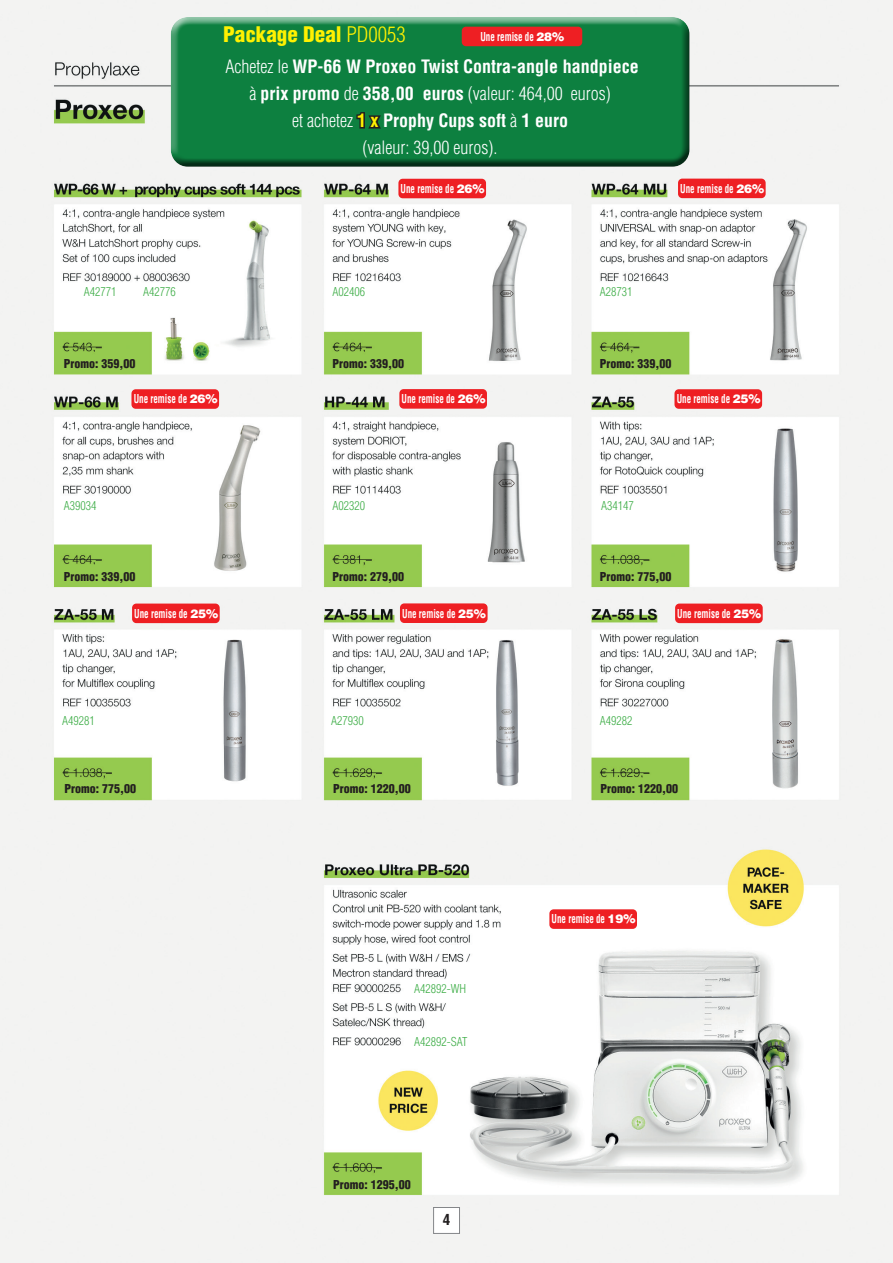
<style>
.page{position:relative;width:893px;height:1263px;background:#fff}
.page>*{position:absolute;margin:0;border:0;box-sizing:border-box;transform-origin:0 0}
.t1{font:900 condensed 21px "Helvetica LT Std";color:#fff101}
.t2{font:700 condensed 18px/27px "Helvetica LT Std";color:#fff;text-align:center}
.t3{font:700 condensed 15px "Helvetica LT Std";color:#231f20}
.t4{font:700 condensed 12px "Helvetica LT Std";color:#fff;scale:.75 1}
.t5{font:900 condensed 12px "Helvetica LT Std";color:#231f20}
.t6{font:300 condensed 12px "Helvetica LT Std";color:#40ae49}
.s1{font-weight:300}
.s2{color:#231f20}
.s3{font-weight:900;font-stretch:normal}
</style>
<div class="page">
<img style="left:0;top:0;width:893px;height:1263px">
<div style="left:169px;top:15px;width:522px;height:142px;background:#fff;opacity:.75"></div>
<div style="left:169px;top:21px;width:522px;height:146px;background:#231f20;opacity:.75"></div>
<div style="left:462px;top:27px;width:120px;height:19px;background:#ee1f23;border-radius:4px"></div>
<div style="left:433px;top:1207px;width:27px;height:26px;background:#fff;border:1px solid #848689"></div>
<div style="left:398px;top:179px;width:88px;height:19px;background:#ee1f23;border-radius:4px"></div>
<div style="left:678px;top:179px;width:88px;height:19px;background:#ee1f23;border-radius:4px"></div>
<div style="left:131px;top:389px;width:88px;height:20px;background:#ee1f23;border-radius:4px"></div>
<div style="left:399px;top:389px;width:88px;height:20px;background:#ee1f23;border-radius:4px"></div>
<div style="left:674px;top:389px;width:88px;height:20px;background:#ee1f23;border-radius:4px"></div>
<div style="left:132px;top:603px;width:88px;height:20px;background:#ee1f23;border-radius:4px"></div>
<div style="left:400px;top:603px;width:88px;height:20px;background:#ee1f23;border-radius:4px"></div>
<div style="left:675px;top:603px;width:88px;height:20px;background:#ee1f23;border-radius:4px"></div>
<div style="left:549px;top:909px;width:88px;height:20px;background:#ee1f23;border-radius:4px"></div>
<p class="t1" style="left:223px;top:21px;width:184px">Package Deal <span class="s1">PD0053</span></p>
<p class="t2" style="left:226px;top:53px;width:415px"><span class="s1">Achetez le</span> WP-66 W Proxeo Twist Contra-angle handpiece <span class="s1">à</span> prix promo <span class="s1">de</span> 358,00 euros <span class="s1">(valeur: 464,00 euros)<br>et achetez</span> <span class="s2">1 x</span> Prophy Cups soft <span class="s1">à</span> 1 euro<br><span class="s1">(valeur: 39,00 euros).</span></p>
<p class="t4" style="left:480px;top:29px;width:113px">Une remise de <span class="s3">28%</span></p>
<p class="t4" style="left:401px;top:181px;width:113px">Une remise de <span class="s3">26%</span></p>
<p class="t4" style="left:680px;top:181px;width:113px">Une remise de <span class="s3">26%</span></p>
<p class="t6" style="left:84px;top:284px;width:34px">A42771</p>
<p class="t6" style="left:143px;top:284px;width:34px">A42776</p>
<p class="t6" style="left:333px;top:284px;width:34px">A02406</p>
<p class="t6" style="left:600px;top:284px;width:34px">A28731</p>
<p class="t5" style="left:64px;top:356px;width:73px">Promo: 359,00</p>
<p class="t5" style="left:333px;top:356px;width:73px">Promo: 339,00</p>
<p class="t5" style="left:600px;top:356px;width:73px">Promo: 339,00</p>
<p class="t4" style="left:134px;top:391px;width:113px">Une remise de <span class="s3">26%</span></p>
<p class="t4" style="left:402px;top:391px;width:113px">Une remise de <span class="s3">26%</span></p>
<p class="t4" style="left:677px;top:391px;width:113px">Une remise de <span class="s3">25%</span></p>
<p class="t6" style="left:64px;top:499px;width:34px">A39034</p>
<p class="t6" style="left:333px;top:499px;width:34px">A02320</p>
<p class="t6" style="left:601px;top:499px;width:34px">A34147</p>
<p class="t5" style="left:64px;top:569px;width:73px">Promo: 339,00</p>
<p class="t5" style="left:333px;top:569px;width:73px">Promo: 279,00</p>
<p class="t5" style="left:600px;top:569px;width:73px">Promo: 775,00</p>
<p class="t4" style="left:134px;top:606px;width:113px">Une remise de <span class="s3">25%</span></p>
<p class="t4" style="left:402px;top:606px;width:113px">Une remise de <span class="s3">25%</span></p>
<p class="t4" style="left:677px;top:606px;width:113px">Une remise de <span class="s3">25%</span></p>
<p class="t6" style="left:62px;top:713px;width:34px">A49281</p>
<p class="t6" style="left:331px;top:713px;width:34px">A27930</p>
<p class="t6" style="left:600px;top:713px;width:34px">A49282</p>
<p class="t5" style="left:65px;top:781px;width:73px">Promo: 775,00</p>
<p class="t5" style="left:333px;top:781px;width:79px">Promo: 1220,00</p>
<p class="t5" style="left:601px;top:781px;width:79px">Promo: 1220,00</p>
<p class="t6" style="left:414px;top:981px;width:53px">A42892-WH</p>
<p class="t6" style="left:414px;top:1034px;width:55px">A42892-SAT</p>
<p class="t5" style="left:333px;top:1176px;width:79px">Promo: 1295,00</p>
<p class="t3" style="left:443px;top:1210px;width:9px">4</p>
<p class="t4" style="left:552px;top:911px;width:113px">Une remise de <span class="s3">19%</span></p>
</div>
